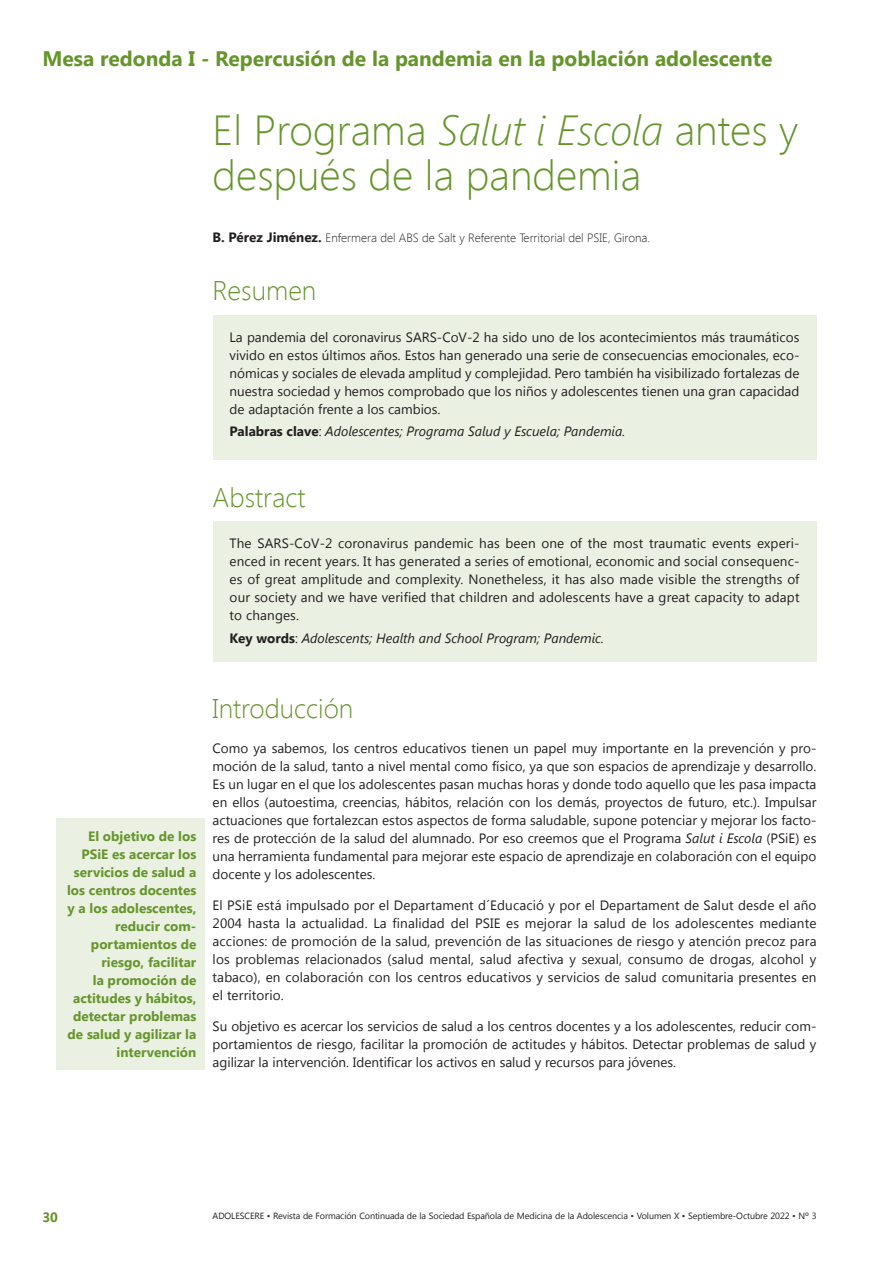
<style>
.page{position:relative;width:893px;height:1263px;background:#fff}
.page>*{position:absolute;margin:0;border:0;box-sizing:border-box;transform-origin:0 0}
.Titulo{font:300 42px/45px "Segoe UI";color:#66952c}
._1nivel{font:300 27px "Segoe UI";color:#66952c}
.Resumen{font:300 27px "Segoe UI";color:#66952c}
.t1{font:700 21px "Segoe UI";color:#66952c}
.t2{font:13.5px/18px "Segoe UI";color:#231f20;text-align:justify}
.t3{font:700 13.5px/18px "Segoe UI";color:#66952c;text-align:right}
.titpclave{font:italic 13.5px "Segoe UI";color:#231f20}
.Autor{font:300 12px "Segoe UI";color:#231f20}
.t4{font:9px "Segoe UI";letter-spacing:-.01em;color:#231f20}
.s1{font-style:italic}
.s2{font-weight:700;font-size:13.5px}
.s3{font-weight:700;font-style:normal}
.s4{font-style:normal}
</style>
<div class="page">
<div style="left:213px;top:315px;width:603px;height:144px;background:#eaf0e2"></div>
<div style="left:213px;top:522px;width:603px;height:140px;background:#eaf0e2"></div>
<div style="left:56px;top:819px;width:149px;height:251px;background:#eaf0e2"></div>
<h3 class="t1" style="left:43px;top:44px;width:731px">Mesa redonda I - Repercusión de la pandemia en la población adolescente</h3>
<p class="Titulo" style="left:213px;top:107px;width:587px">El Programa <span class="s1">Salut i Escola</span> antes y después de la pandemia</p>
<p class="Autor" style="left:213px;top:230px;width:439px"><span class="s2">B. Pérez Jiménez.</span> Enfermera del ABS de Salt y Referente Territorial del PSIE, Girona.</p>
<p class="Resumen" style="left:213px;top:272px;width:105px">Resumen</p>
<p class="t2" style="left:230px;top:327px;width:571px">La pandemia del coronavirus SARS-CoV-2 ha sido uno de los acontecimientos más traumáticos vivido en estos últimos años. Estos han generado una serie de consecuencias emocionales, eco&shy;nómicas y sociales de elevada amplitud y complejidad. Pero también ha visibilizado fortalezas de nuestra sociedad y hemos comprobado que los niños y adolescentes tienen una gran capacidad de adaptación frente a los cambios.</p>
<p class="titpclave" style="left:230px;top:422px;width:397px"><span class="s3">Palabras clave</span><span class="s4">:</span> Adolescentes; Programa Salud y Escuela; Pandemia.</p>
<p class="_1nivel" style="left:213px;top:479px;width:94px">Abstract</p>
<p class="t2" style="left:230px;top:534px;width:571px">The SARS-CoV-2 coronavirus pandemic has been one of the most traumatic events experi&shy;enced in recent years. It has generated a series of emotional, economic and social consequenc&shy;es of great amplitude and complexity. Nonetheless, it has also made visible the strengths of our society and we have verified that children and adolescents have a great capacity to adapt to changes.</p>
<p class="titpclave" style="left:230px;top:628px;width:376px"><span class="s3">Key words</span><span class="s4">:</span> Adolescents; Health and School Program; Pandemic.</p>
<p class="t3" style="left:67px;top:827px;width:131px">El objetivo de los<br>PSiE es acercar los servicios de salud a los centros docentes y a los adolescentes, reducir com&shy;portamientos de riesgo, facilitar<br>la promoción de actitudes y hábitos, detectar problemas de salud y agilizar la intervención</p>
<p class="_1nivel" style="left:213px;top:690px;width:142px">Introducción</p>
<p class="t2" style="left:213px;top:739px;width:605px">Como ya sabemos, los centros educativos tienen un papel muy importante en la prevención y pro&shy;moción de la salud, tanto a nivel mental como físico, ya que son espacios de aprendizaje y desarrollo.<br>Es un lugar en el que los adolescentes pasan muchas horas y donde todo aquello que les pasa impacta en ellos (autoestima, creencias, hábitos, relación con los demás, proyectos de futuro, etc.). Impulsar actuaciones que fortalezcan estos aspectos de forma saludable, supone potenciar y mejorar los facto&shy;res de protección de la salud del alumnado. Por eso creemos que el Programa <span class="s1">Salut i Escola</span> (PSiE) es una herramienta fundamental para mejorar este espacio de aprendizaje en colaboración con el equipo docente y los adolescentes.</p>
<p class="t2" style="left:213px;top:895px;width:605px">El PSiE está impulsado por el Departament d´Educació y por el Departament de Salut desde el año 2004 hasta la actualidad. La finalidad del PSIE es mejorar la salud de los adolescentes mediante acciones: de promoción de la salud, prevención de las situaciones de riesgo y atención precoz para los problemas relacionados (salud mental, salud afectiva y sexual, consumo de drogas, alcohol y tabaco), en colaboración con los centros educativos y servicios de salud comunitaria presentes en el territorio.</p>
<p class="t2" style="left:213px;top:1016px;width:605px">Su objetivo es acercar los servicios de salud a los centros docentes y a los adolescentes, reducir com&shy;portamientos de riesgo, facilitar la promoción de actitudes y hábitos. Detectar problemas de salud y agilizar la intervención. Identificar los activos en salud y recursos para jóvenes.</p>
<p class="t3" style="left:43px;top:1207px;width:17px">30</p>
<p class="t4" style="left:213px;top:1209px;width:605px">ADOLESCERE • Revista de Formación Continuada de la Sociedad Española de Medicina de la Adolescencia • Volumen X • Septiembre-Octubre 2022 • Nº 3</p>
</div>
